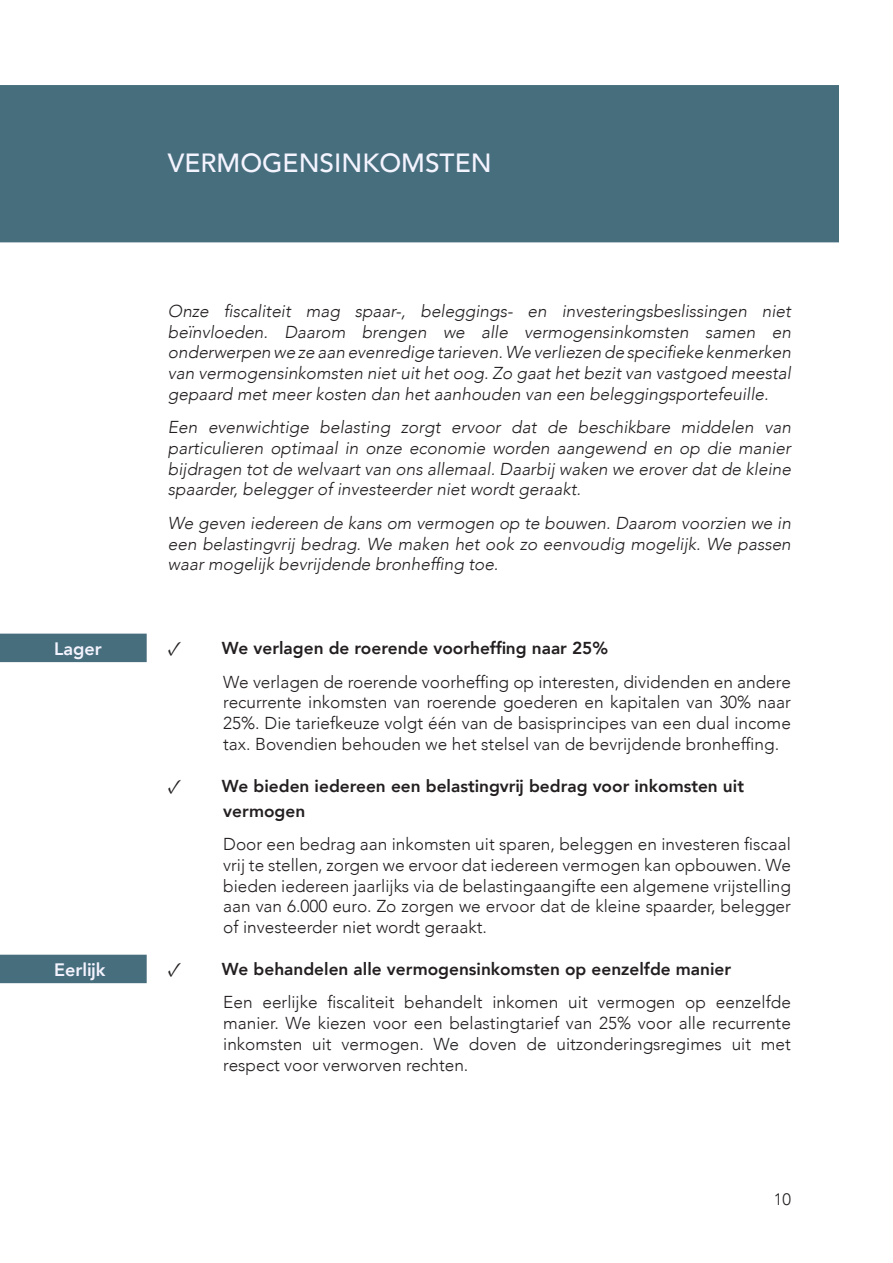
<style>
.page{position:relative;width:893px;height:1263px;background:#fff}
.page>*{position:absolute;margin:0;border:0;box-sizing:border-box;transform-origin:0 0}
.t1{font:500 26.25px "Avenir";color:#f4f4ff}
.lager{font:800 18px "Avenir";color:#f4f4ff}
.paragraaf_opsomming{font:300 17.25px/20.7px "Avenir";color:#231f20;text-align:justify}
.inleiding_hoofdstuk{font:italic 300 17.25px/20.7px "Avenir";color:#231f20;text-align:justify}
.opsomming{font:800 17.25px "Avenir";color:#231f20}
.t2{font:17.25px "Utopia Std Capt";color:#231f20}
.t3{font:300 16.5px "Avenir";color:#231f20}
</style>
<div class="page">
<div style="left:1px;top:86px;width:837px;height:156px;background:#476e7d"></div>
<div style="left:0;top:85px;width:839px;height:157px;border:2px solid #476e7d"></div>
<div style="left:1px;top:634px;width:145px;height:27px;background:#476e7d"></div>
<div style="left:0;top:634px;width:147px;height:28px;border:2px solid #476e7d"></div>
<div style="left:1px;top:955px;width:145px;height:27px;background:#476e7d"></div>
<div style="left:0;top:955px;width:147px;height:28px;border:2px solid #476e7d"></div>
<p class="lager" style="left:54px;top:635px;width:49px">Lager</p>
<p class="lager" style="left:54px;top:956px;width:53px">Eerlijk</p>
<p class="t1" style="left:168px;top:140px;width:325px">VERMOGENSINKOMSTEN</p>
<p class="inleiding_hoofdstuk" style="left:168px;top:301px;width:624px">Onze fiscaliteit mag spaar-, beleggings- en investeringsbeslissingen niet beïnvloeden. Daarom brengen we alle vermogensinkomsten samen en onderwerpen we ze aan evenredige tarieven. We verliezen de specifieke kenmerken van vermogensinkomsten niet uit het oog. Zo gaat het bezit van vastgoed meestal gepaard met meer kosten dan het aanhouden van een beleggingsportefeuille.</p>
<p class="inleiding_hoofdstuk" style="left:168px;top:417px;width:624px">Een evenwichtige belasting zorgt ervoor dat de beschikbare middelen van particulieren optimaal in onze economie worden aangewend en op die manier bijdragen tot de welvaart van ons allemaal. Daarbij waken we erover dat de kleine spaarder, belegger of investeerder niet wordt geraakt.</p>
<p class="inleiding_hoofdstuk" style="left:168px;top:513px;width:624px">We geven iedereen de kans om vermogen op te bouwen. Daarom voorzien we in een belastingvrij bedrag. We maken het ook zo eenvoudig mogelijk. We passen waar mogelijk bevrijdende bronheffing toe.</p>
<p class="t2" style="left:168px;top:639px;width:15px">ċ</p>
<p class="opsomming" style="left:222px;top:635px;width:388px">We verlagen de roerende voorheffing naar 25%</p>
<p class="paragraaf_opsomming" style="left:223px;top:671px;width:569px">We verlagen de roerende voorheffing op interesten, dividenden en andere recurrente inkomsten van roerende goederen en kapitalen van 30% naar 25%. Die tariefkeuze volgt één van de basisprincipes van een dual income tax. Bovendien behouden we het stelsel van de bevrijdende bronheffing.</p>
<p class="t2" style="left:168px;top:777px;width:15px">ċ</p>
<p class="opsomming" style="left:222px;top:772px;width:524px">We bieden iedereen een belastingvrij bedrag voor inkomsten uit</p>
<p class="opsomming" style="left:223px;top:797px;width:84px">vermogen</p>
<p class="paragraaf_opsomming" style="left:223px;top:834px;width:569px">Door een bedrag aan inkomsten uit sparen, beleggen en investeren fiscaal vrij te stellen, zorgen we ervoor dat iedereen vermogen kan opbouwen. We bieden iedereen jaarlijks via de belastingaangifte een algemene vrijstelling aan van 6.000 euro. Zo zorgen we ervoor dat de kleine spaarder, belegger of investeerder niet wordt geraakt.</p>
<p class="t2" style="left:168px;top:960px;width:15px">ċ</p>
<p class="opsomming" style="left:222px;top:955px;width:511px">We behandelen alle vermogensinkomsten op eenzelfde manier</p>
<p class="paragraaf_opsomming" style="left:223px;top:992px;width:569px">Een eerlijke fiscaliteit behandelt inkomen uit vermogen op eenzelfde manier. We kiezen voor een belastingtarief van 25% voor alle recurrente inkomsten uit vermogen. We doven de uitzonderingsregimes uit met respect voor verworven rechten.</p>
<p class="t3" style="left:774px;top:1189px;width:19px">10</p>
</div>
